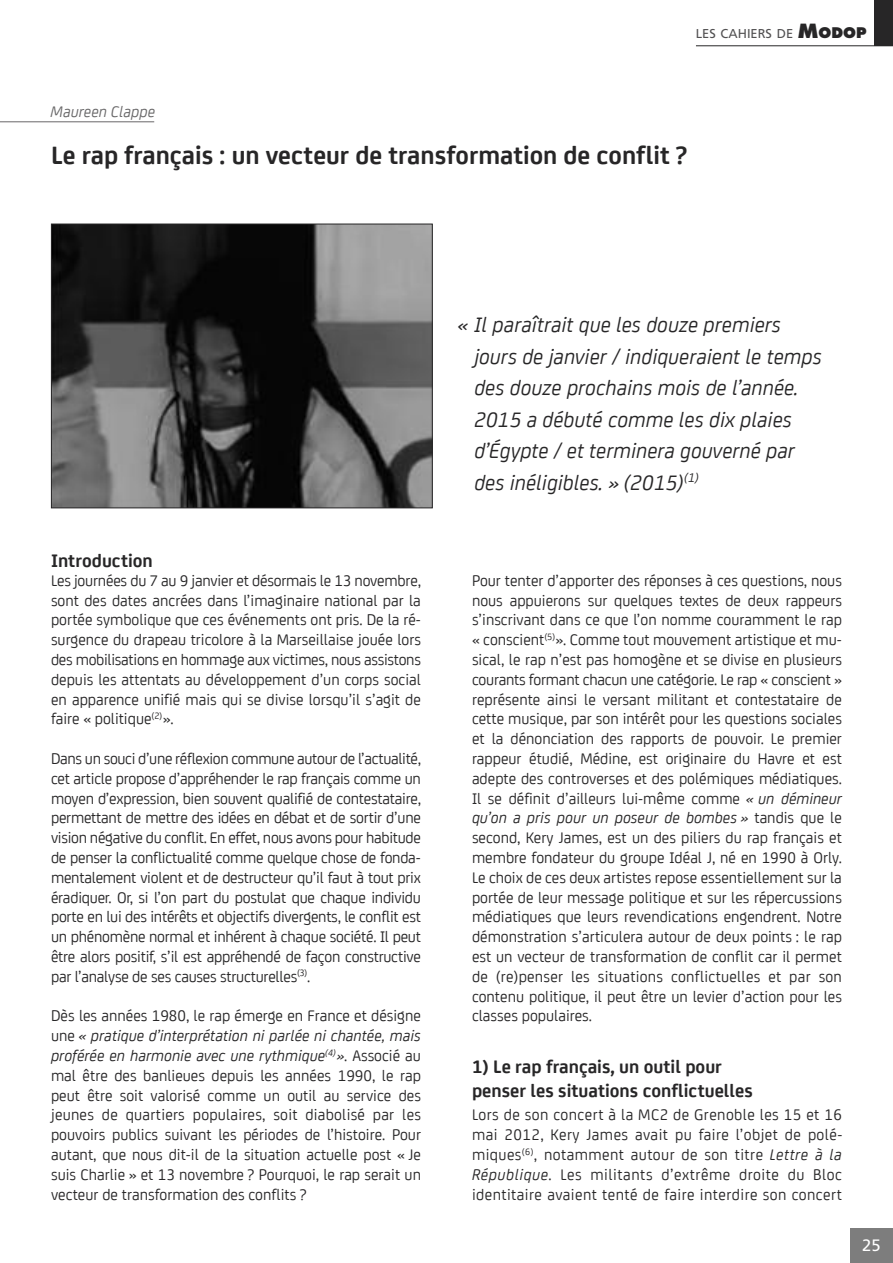
<style>
.page{position:relative;width:893px;height:1263px;background:#fff}
.page>*{position:absolute;margin:0;border:0;box-sizing:border-box;transform-origin:0 0}
.t1{font:700 27px "CA Sans";color:#272627}
.t2{font:italic 22.5px/31.5px "CA Sans";color:#272627}
.t3{font:700 19.5px/23.4px "CA Sans";color:#272627}
.t4{font:16.5px/19.8px "CA Sans";color:#272627;text-align:justify}
.t5{font:italic 16.5px "CA Sans";color:#686768}
.t6{font:16.5px "Frutiger";color:#fff}
.t7{font:12.9px "Frutiger";color:#525152}
.s1{font-family:"Futura";font-weight:800;font-size:19.05px;color:#272627}
.s2{font-family:"Futura";font-weight:800;font-size:14.25px;color:#272627}
.s3{font-style:italic}
</style>
<div class="page">
<hr style="left:696px;top:45px;width:197px;height:1px;background:#272627">
<div style="left:874px;top:0;width:19px;height:46px;background:#272627"></div>
<div style="left:851px;top:1228px;width:42px;height:35px;background:#7d7d7d"></div>
<img style="left:53px;top:226px;width:378px;height:280px">
<div style="left:51px;top:224px;width:382px;height:284px;border:1px solid #272627"></div>
<hr style="left:0;top:121px;width:154px;height:1px;background:#686768">
<p class="t7" style="left:696px;top:29px;width:172px">LES CAHIERS DE <span class="s1">M</span><span class="s2">ODOP</span></p>
<p class="t5" style="left:51px;top:102px;width:106px">Maureen Clappe</p>
<h1 class="t1" style="left:51px;top:140px;width:638px">Le rap français : un vecteur de transformation de conflit ?</h1>
<p class="t3" style="left:51px;top:548px;width:103px">Introduction</p>
<p class="t4" style="left:51px;top:570px;width:371px">Les journées du 7 au 9 janvier et désormais le 13 novembre, sont des dates ancrées dans l’imaginaire national par la portée symbolique que ces événements ont pris. De la ré&shy;surgence du drapeau tricolore à la Marseillaise jouée lors des mobilisations en hommage aux victimes, nous assistons depuis les attentats au développement d’un corps social en apparence unifié mais qui se divise lorsqu’il s’agit de faire « politique<sup>(2)</sup>».</p>
<p class="t4" style="left:51px;top:748px;width:371px">Dans un souci d’une réflexion commune autour de l’actualité, cet article propose d’appréhender le rap français comme un moyen d’expression, bien souvent qualifié de contestataire, permettant de mettre des idées en débat et de sortir d’une vision négative du conflit. En effet, nous avons pour habitude de penser la conflictualité comme quelque chose de fonda&shy;mentalement violent et de destructeur qu’il faut à tout prix éradiquer. Or, si l’on part du postulat que chaque individu porte en lui des intérêts et objectifs divergents, le conflit est un phénomène normal et inhérent à chaque société. Il peut être alors positif, s’il est appréhendé de façon constructive par l’analyse de ses causes structurelles<sup>(3)</sup>.</p>
<p class="t4" style="left:51px;top:1006px;width:371px">Dès les années 1980, le rap émerge en France et désigne une <span class="s3">« pratique d’interprétation ni parlée ni chantée, mais proférée en harmonie avec une rythmique</span><sup>(4)</sup><span class="s3">»</span>. Associé au mal être des banlieues depuis les années 1990, le rap peut être soit valorisé comme un outil au service des jeunes de quartiers populaires, soit diabolisé par les pouvoirs publics suivant les périodes de l’histoire. Pour autant, que nous dit-il de la situation actuelle post « Je suis Charlie » et 13 novembre ? Pourquoi, le rap serait un vecteur de transformation des conflits ?</p>
<h2 class="t2" style="left:474px;top:309px;width:349px;text-indent:-15px">« Il paraîtrait que les douze premiers jours de janvier / indiqueraient le temps des douze prochains mois de l’année.<br>2015 a débuté comme les dix plaies d’Égypte / et terminera gouverné par des inéligibles. » (2015)<sup>(1)</sup></h2>
<p class="t4" style="left:472px;top:570px;width:371px">Pour tenter d’apporter des réponses à ces questions, nous nous appuierons sur quelques textes de deux rappeurs s’inscrivant dans ce que l’on nomme couramment le rap « conscient<sup>(5)</sup>». Comme tout mouvement artistique et mu&shy;sical, le rap n’est pas homogène et se divise en plusieurs courants formant chacun une catégorie. Le rap « conscient » représente ainsi le versant militant et contestataire de cette musique, par son intérêt pour les questions sociales et la dénonciation des rapports de pouvoir. Le premier rappeur étudié, Médine, est originaire du Havre et est adepte des controverses et des polémiques médiatiques.<br>Il se définit d’ailleurs lui-même comme <span class="s3">« un démineur qu’on a pris pour un poseur de bombes »</span> tandis que le second, Kery James, est un des piliers du rap français et membre fondateur du groupe Idéal J, né en 1990 à Orly.<br>Le choix de ces deux artistes repose essentiellement sur la portée de leur message politique et sur les répercussions médiatiques que leurs revendications engendrent. Notre démonstration s’articulera autour de deux points : le rap est un vecteur de transformation de conflit car il permet de (re)penser les situations conflictuelles et par son contenu politique, il peut être un levier d’action pour les classes populaires.</p>
<p class="t3" style="left:472px;top:1055px;width:282px">1) Le rap français, un outil pour penser les situations conflictuelles</p>
<p class="t4" style="left:472px;top:1105px;width:372px">Lors de son concert à la MC2 de Grenoble les 15 et 16 mai 2012, Kery James avait pu faire l’objet de polé&shy;miques<sup>(6)</sup>, notamment autour de son titre <span class="s3">Lettre à la République</span>. Les militants d’extrême droite du Bloc identitaire avaient tenté de faire interdire son concert</p>
<p class="t6" style="left:862px;top:1239px;width:20px">25</p>
</div>
